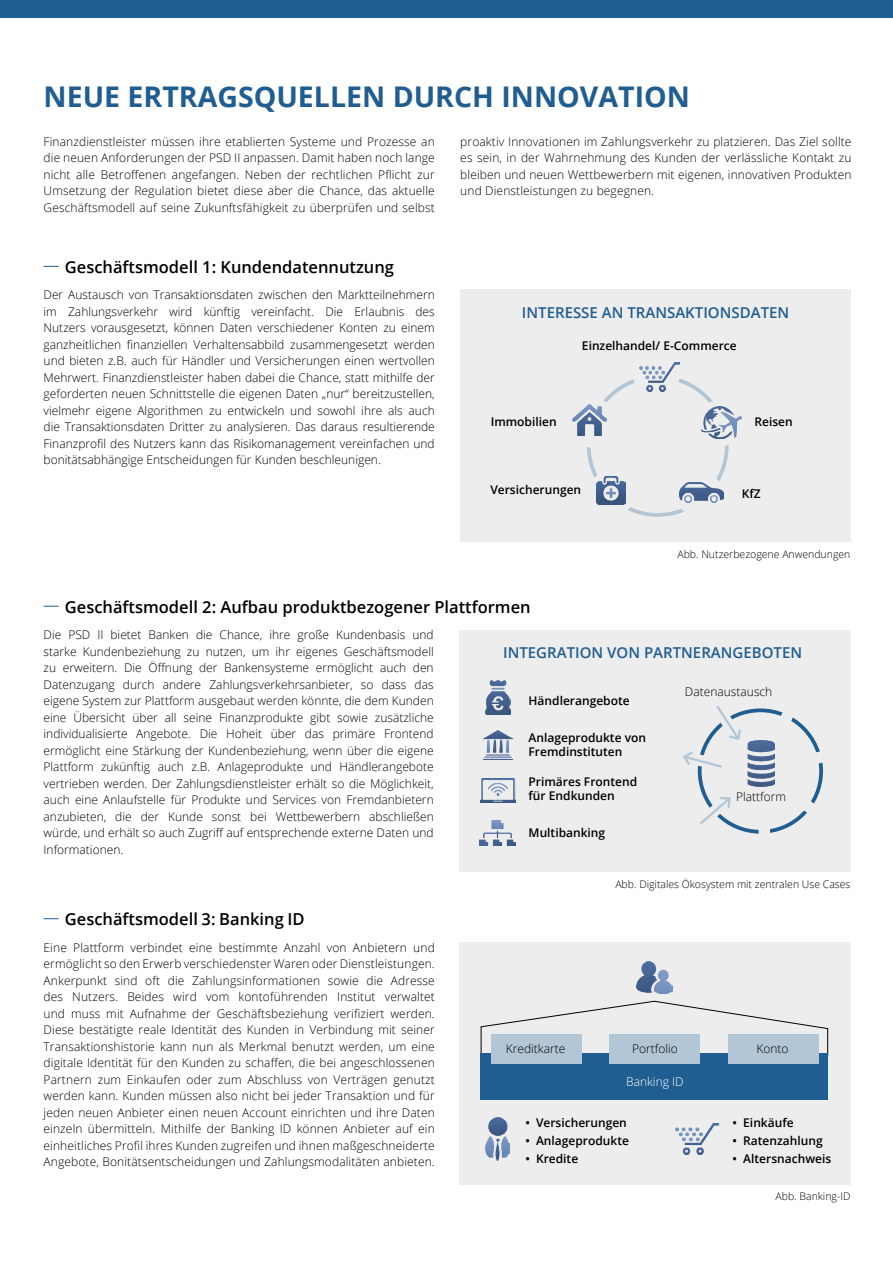
<style>
.page{position:relative;width:893px;height:1263px;background:#fff}
.page>*{position:absolute;margin:0;border:0;box-sizing:border-box;transform-origin:0 0}
.t1{font:700 28.5px "Open Sans";color:#205d91}
.t2{font:600 16.5px "Open Sans";color:#000}
.t3{font:600 15px "Open Sans";color:#205d91}
.t4{font:300 12px/16.5px "Open Sans";color:#000;text-align:justify}
.t5{font:600 12px/14.4px "Open Sans";color:#000}
.t6{font:300 12px "Open Sans";color:#fff}
.t7{font:300 10.5px "Open Sans";color:#000}
</style>
<div class="page">
<div style="left:459px;top:943px;width:391px;height:242px;background:#ededed"></div>
<div style="left:459px;top:630px;width:391px;height:241px;background:#ededed"></div>
<div style="left:460px;top:290px;width:390px;height:252px;background:#ededed"></div>
<div style="left:0;top:0;width:893px;height:17px;background:#205d91"></div>
<svg style="left:44px;top:918px;width:15px;height:1px"></svg>
<svg style="left:44px;top:266px;width:15px;height:1px"></svg>
<svg style="left:44px;top:606px;width:15px;height:1px"></svg>
<img style="left:485px;top:681px;width:25px;height:34px">
<img style="left:483px;top:730px;width:29px;height:29px">
<img style="left:480px;top:779px;width:35px;height:23px">
<img style="left:480px;top:820px;width:36px;height:26px">
<svg style="left:683px;top:706px;width:140px;height:128px"></svg>
<img style="left:746px;top:741px;width:29px;height:52px">
<img style="left:486px;top:1117px;width:23px;height:44px">
<svg style="left:481px;top:1001px;width:347px;height:52px"></svg>
<div style="left:481px;top:1053px;width:347px;height:47px;background:#205d91"></div>
<img style="left:637px;top:961px;width:36px;height:32px">
<div style="left:491px;top:1034px;width:91px;height:29px;background:#b3c6d6"></div>
<div style="left:610px;top:1034px;width:90px;height:29px;background:#b3c6d6"></div>
<div style="left:728px;top:1034px;width:91px;height:29px;background:#b3c6d6"></div>
<img style="left:675px;top:1124px;width:44px;height:30px">
<img style="left:572px;top:405px;width:34px;height:31px">
<img style="left:701px;top:406px;width:40px;height:32px">
<img style="left:680px;top:483px;width:43px;height:20px">
<img style="left:597px;top:477px;width:28px;height:28px">
<img style="left:639px;top:363px;width:40px;height:28px">
<h1 class="t1" style="left:44px;top:76px;width:648px">NEUE ERTRAGSQUELLEN DURCH INNOVATION</h1>
<p class="t4" style="left:44px;top:133px;width:393px">Finanzdienstleister müssen ihre etablierten Systeme und Prozesse an die neuen Anforderungen der PSD II anpassen. Damit haben noch lange nicht alle Betroffenen angefangen. Neben der rechtlichen Pflicht zur Umsetzung der Regulation bietet diese aber die Chance, das aktuelle Geschäftsmodell auf seine Zukunftsfähigkeit zu überprüfen und selbst</p>
<p class="t4" style="left:460px;top:133px;width:393px">proaktiv Innovationen im Zahlungsverkehr zu platzieren. Das Ziel sollte es sein, in der Wahrnehmung des Kunden der verlässliche Kontakt zu bleiben und neuen Wettbewerbern mit eigenen, innovativen Produkten und Dienstleistungen zu begegnen.</p>
<h2 class="t2" style="left:65px;top:255px;width:331px">Geschäftsmodell 1: Kundendatennutzung</h2>
<p class="t4" style="left:44px;top:287px;width:393px">Der Austausch von Transaktionsdaten zwischen den Marktteilnehmern im Zahlungsverkehr wird künftig vereinfacht. Die Erlaubnis des Nutzers vorausgesetzt, können Daten verschiedener Konten zu einem ganzheitlichen finanziellen Verhaltensabbild zusammengesetzt werden und bieten z.B. auch für Händler und Versicherungen einen wertvollen Mehrwert. Finanzdienstleister haben dabei die Chance, statt mithilfe der geforderten neuen Schnittstelle die eigenen Daten „nur“ bereitzustellen, vielmehr eigene Algorithmen zu entwickeln und sowohl ihre als auch die Transaktionsdaten Dritter zu analysieren. Das daraus resultierende Finanzprofil des Nutzers kann das Risikomanagement vereinfachen und bonitätsabhängige Entscheidungen für Kunden beschleunigen.</p>
<p class="t3" style="left:522px;top:302px;width:269px">INTERESSE AN TRANSAKTIONSDATEN</p>
<p class="t5" style="left:582px;top:339px;width:156px">Einzelhandel/ E-Commerce</p>
<p class="t5" style="left:491px;top:414px;width:67px">Immobilien</p>
<p class="t5" style="left:754px;top:414px;width:40px">Reisen</p>
<p class="t5" style="left:490px;top:482px;width:92px">Versicherungen</p>
<p class="t5" style="left:742px;top:486px;width:20px">KfZ</p>
<p class="t7" style="left:677px;top:547px;width:175px">Abb. Nutzerbezogene Anwendungen</p>
<h2 class="t2" style="left:65px;top:595px;width:467px">Geschäftsmodell 2: Aufbau produktbezogener Plattformen</h2>
<p class="t4" style="left:44px;top:626px;width:392px">Die PSD II bietet Banken die Chance, ihre große Kundenbasis und starke Kundenbeziehung zu nutzen, um ihr eigenes Geschäftsmodell zu erweitern. Die Öffnung der Bankensysteme ermöglicht auch den Datenzugang durch andere Zahlungsverkehrsanbieter, so dass das eigene System zur Plattform ausgebaut werden könnte, die dem Kunden eine Übersicht über all seine Finanzprodukte gibt sowie zusätzliche individualisierte Angebote. Die Hoheit über das primäre Frontend ermöglicht eine Stärkung der Kundenbeziehung, wenn über die eigene Plattform zukünftig auch z.B. Anlageprodukte und Händlerangebote vertrieben werden. Der Zahlungsdienstleister erhält so die Möglichkeit, auch eine Anlaufstelle für Produkte und Services von Fremdanbietern anzubieten, die der Kunde sonst bei Wettbewerbern abschließen würde, und erhält so auch Zugriff auf entsprechende externe Daten und Informationen.</p>
<h2 class="t2" style="left:65px;top:908px;width:241px">Geschäftsmodell 3: Banking ID</h2>
<p class="t4" style="left:44px;top:939px;width:393px">Eine Plattform verbindet eine bestimmte Anzahl von Anbietern und ermöglicht so den Erwerb verschiedenster Waren oder Dienstleistungen.<br>Ankerpunkt sind oft die Zahlungsinformationen sowie die Adresse des Nutzers. Beides wird vom kontoführenden Institut verwaltet und muss mit Aufnahme der Geschäftsbeziehung verifiziert werden.<br>Diese bestätigte reale Identität des Kunden in Verbindung mit seiner Transaktionshistorie kann nun als Merkmal benutzt werden, um eine digitale Identität für den Kunden zu schaffen, die bei angeschlossenen Partnern zum Einkaufen oder zum Abschluss von Verträgen genutzt werden kann. Kunden müssen also nicht bei jeder Transaktion und für jeden neuen Anbieter einen neuen Account einrichten und ihre Daten einzeln übermitteln. Mithilfe der Banking ID können Anbieter auf ein einheitliches Profil ihres Kunden zugreifen und ihnen maßgeschneiderte Angebote, Bonitätsentscheidungen und Zahlungsmodalitäten anbieten.</p>
<p class="t3" style="left:503px;top:642px;width:301px">INTEGRATION VON PARTNERANGEBOTEN</p>
<p class="t5" style="left:529px;top:693px;width:103px">Händlerangebote</p>
<p class="t5" style="left:529px;top:730px;width:119px">Anlageprodukte von<br>Fremdinstituten</p>
<p class="t5" style="left:529px;top:774px;width:110px">Primäres Frontend für Endkunden</p>
<p class="t5" style="left:529px;top:825px;width:78px">Multibanking</p>
<p class="t4" style="left:685px;top:683px;width:89px">Datenaustausch</p>
<p class="t4" style="left:736px;top:788px;width:52px">Plattform</p>
<p class="t7" style="left:615px;top:877px;width:237px">Abb. Digitales Ökosystem mit zentralen Use Cases</p>
<p class="t4" style="left:506px;top:1040px;width:61px">Kreditkarte</p>
<p class="t4" style="left:632px;top:1040px;width:47px">Portfolio</p>
<p class="t4" style="left:756px;top:1040px;width:34px">Konto</p>
<p class="t6" style="left:626px;top:1073px;width:59px">Banking ID</p>
<p class="t5" style="left:525px;top:1115px;width:103px">• Versicherungen</p>
<p class="t5" style="left:525px;top:1133px;width:105px">• Anlageprodukte</p>
<p class="t5" style="left:525px;top:1151px;width:54px">• Kredite</p>
<p class="t5" style="left:733px;top:1115px;width:63px">• Einkäufe</p>
<p class="t5" style="left:733px;top:1133px;width:92px">• Ratenzahlung</p>
<p class="t5" style="left:733px;top:1151px;width:100px">• Altersnachweis</p>
<p class="t7" style="left:775px;top:1188px;width:76px">Abb. Banking-ID</p>
</div>
